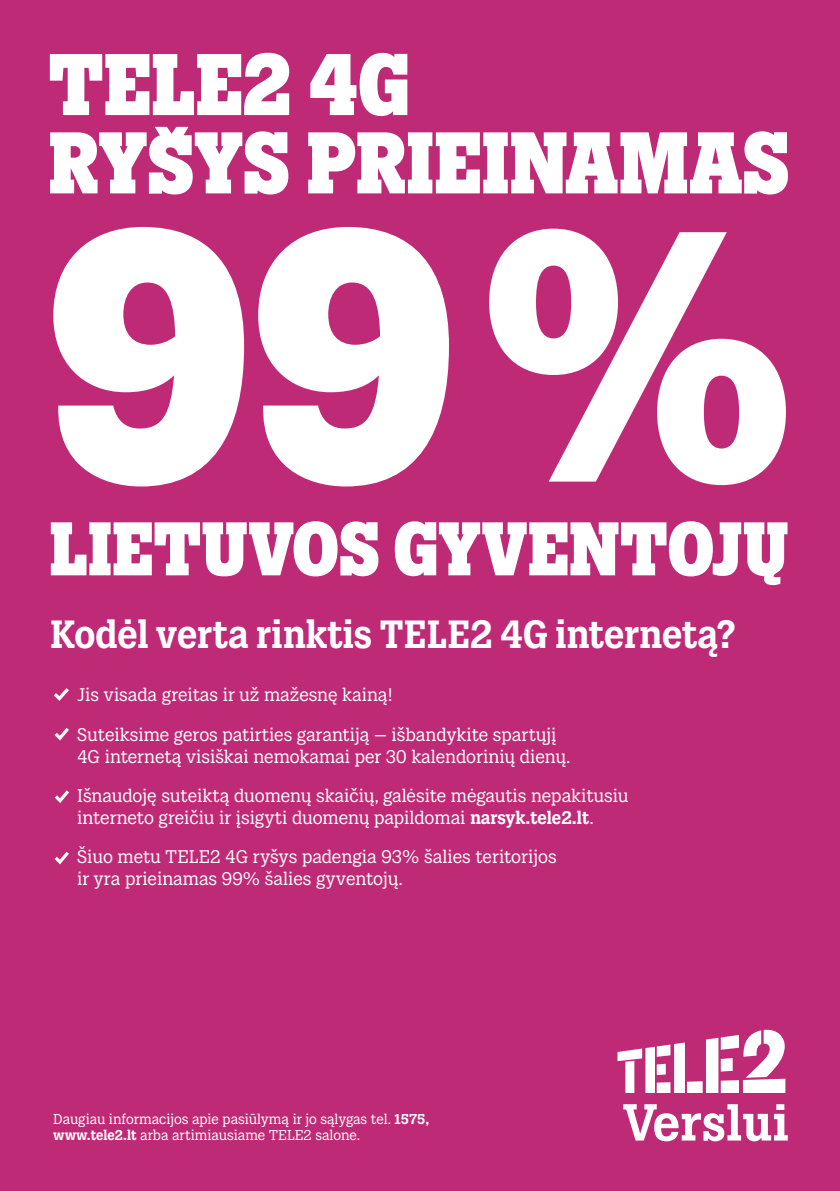
<style>
.page{position:relative;width:840px;height:1191px;background:#fff}
.page>*{position:absolute;margin:0;border:0;box-sizing:border-box;transform-origin:0 0}
.t1{font:800 351.6px "Tele 2 Slab";color:#fff}
.t2{font:800 86px/78.2px "Tele 2 Slab";color:#fff}
.t3{font:800 74.8px "Tele 2 Slab";color:#fff}
.t4{font:700 38.8px "Tele 2 Slab";color:#fff}
.t5{font:18px/21.6px "Tele 2 Slab";color:#fff}
.t6{font:14px/16.8px "Tele 2 Slab";color:#fff}
.s1{font-weight:700}
</style>
<div class="page">
<div style="left:0;top:0;width:839px;height:1191px;background:#bf2a77"></div>
<svg style="left:53px;top:688px;width:16px;height:13px"></svg>
<svg style="left:54px;top:727px;width:15px;height:14px"></svg>
<svg style="left:54px;top:790px;width:15px;height:13px"></svg>
<svg style="left:54px;top:851px;width:15px;height:14px"></svg>
<svg style="left:617px;top:1029px;width:168px;height:64px"></svg>
<svg style="left:623px;top:1104px;width:164px;height:37px"></svg>
<h2 class="t2" style="left:48px;top:47px;width:741px">TELE2 4G<br>RYŠYS PRIEINAMAS</h2>
<h1 class="t1" style="left:48px;top:178px;width:749px">99%</h1>
<h3 class="t3" style="left:49px;top:510px;width:740px">LIETUVOS GYVENTOJŲ</h3>
<h3 class="t4" style="left:50px;top:612px;width:686px">Kodėl verta rinktis TELE2 4G internetą?</h3>
<p class="t5" style="left:77px;top:684px;width:316px">Jis visada greitas ir už mažesnę kainą!</p>
<p class="t5" style="left:77px;top:724px;width:494px">Suteiksime geros patirties garantiją – išbandykite spartųjį<br>4G internetą visiškai nemokamai per 30 kalendorinių dienų.</p>
<p class="t5" style="left:77px;top:785px;width:552px">Išnaudoję suteiktą duomenų skaičių, galėsite mėgautis nepakitusiu interneto greičiu ir įsigyti duomenų papildomai <span class="s1">narsyk.tele2.lt</span>.</p>
<p class="t5" style="left:77px;top:846px;width:481px">Šiuo metu TELE2 4G ryšys padengia 93% šalies teritorijos ir yra prieinamas 99% šalies gyventojų.</p>
<p class="t6" style="left:53px;top:1110px;width:377px">Daugiau informacijos apie pasiūlymą ir jo sąlygas tel. <span class="s1">1575, www.tele2.lt</span> arba artimiausiame TELE2 salone.</p>
</div>
